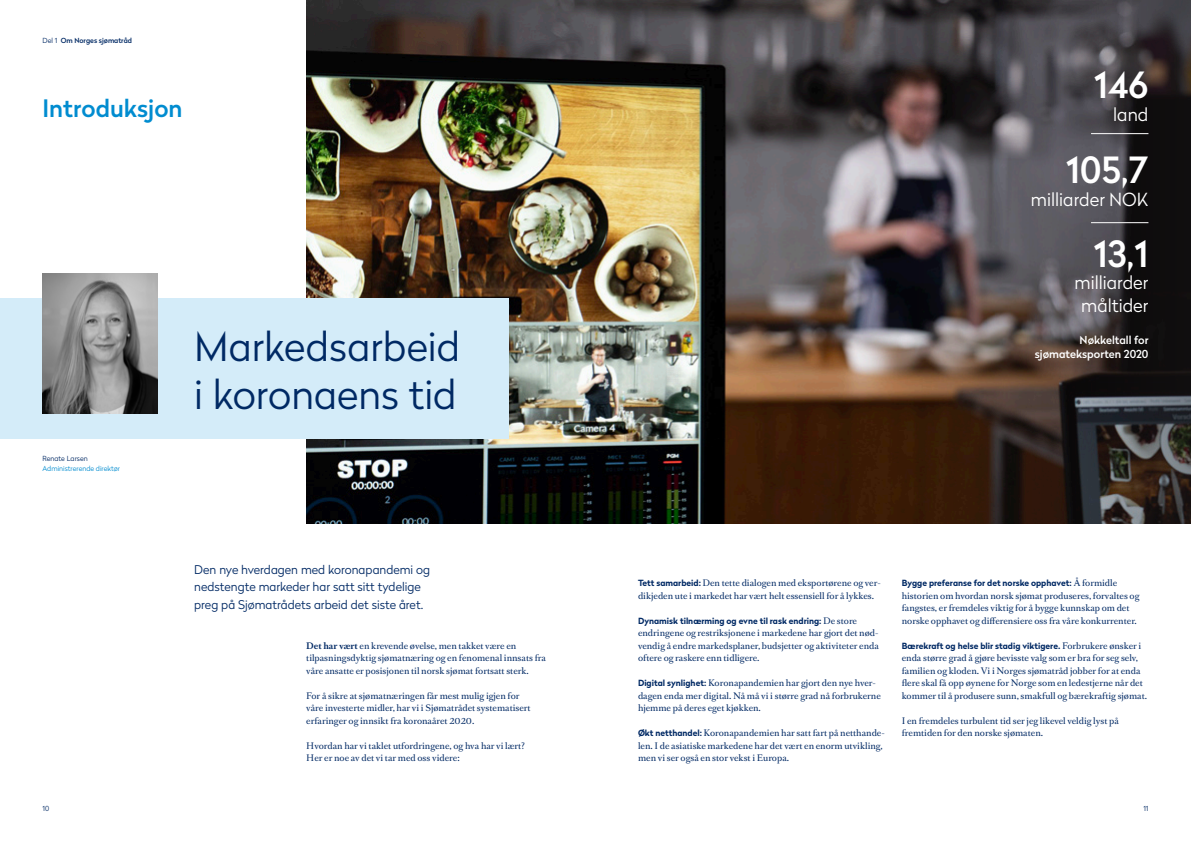
<style>
.page{position:relative;width:1191px;height:842px;background:#fff}
.page>*{position:absolute;margin:0;border:0;box-sizing:border-box;transform-origin:0 0}
.Heading_stor__light{font:300 40px/48px "Radikal";color:#002964}
.t1{font:500 36px "Radikal";color:#fff}
.Startheading{font:500 24px "Radikal";color:#008cd0}
.t2{font:300 18px "Radikal";color:#fff}
.Ingress{font:300 12px/17.5px "Radikal";color:#002964}
.t3{font:500 11px/13.2px "Radikal";color:#fff;text-align:right}
.Brøddtekst{font:8.5px/12.5px "Romain Text";color:#002964}
.Bildetekst{font:300 7px/10px "Radikal";color:#008cd0}
.t4{font:500 7px "Radikal";color:#002964}
.t5{font:300 7px "Radikal";color:#002964}
.s1{font-weight:300}
.s2{color:#002964}
.s3{font-weight:700}
.s4{font-family:"Radikal";font-weight:700}
</style>
<div class="page">
<img style="left:306px;top:0;width:587px;height:524px">
<svg style="left:893px;top:0;width:298px;height:524px;background:#423a39"></svg>
<div style="left:0;top:298px;width:508px;height:141px;background:#d4ecf9"></div>
<img style="left:43px;top:274px;width:114px;height:139px">
<hr style="left:1091px;top:222px;width:57px;height:1px;background:#fff">
<hr style="left:1091px;top:133px;width:57px;height:1px;background:#fff">
<p class="t4" style="left:43px;top:35px;width:91px"><span class="s1">Del 1</span> Om Norges sjømatråd</p>
<p class="Startheading" style="left:43px;top:92px;width:141px">Introduksjon</p>
<p class="Bildetekst" style="left:43px;top:453px;width:79px"><span class="s2">Renate Larsen<br></span>Administrerende direktør</p>
<p class="Heading_stor__light" style="left:194px;top:320px;width:267px">Markedsarbeid i koronaens tid</p>
<p class="Ingress" style="left:194px;top:560px;width:237px">Den nye hverdagen med koronapandemi og nedstengte markeder har satt sitt tydelige preg på Sjømatrådets arbeid det siste året.</p>
<p class="Brøddtekst" style="left:306px;top:639px;width:241px"><span class="s3">Det har vært</span> en krevende øvelse, men takket være en tilpasningsdyktig sjømatnæring og en fenomenal innsats fra våre ansatte er posisjonen til norsk sjømat fortsatt sterk.</p>
<p class="Brøddtekst" style="left:306px;top:689px;width:226px">For å sikre at sjømatnæringen får mest mulig igjen for våre investerte midler, har vi i Sjømatrådet systematisert erfaringer og innsikt fra koronaåret 2020.</p>
<p class="Brøddtekst" style="left:306px;top:739px;width:220px">Hvordan har vi taklet utfordringene, og hva har vi lært?<br>Her er noe av det vi tar med oss videre:</p>
<p class="t1" style="left:1094px;top:59px;width:56px">146</p>
<p class="t2" style="left:1113px;top:102px;width:37px">land</p>
<p class="t1" style="left:1066px;top:144px;width:84px">105,7</p>
<p class="t2" style="left:1031px;top:186px;width:119px">milliarder NOK</p>
<p class="t1" style="left:1093px;top:228px;width:56px">13,1</p>
<p class="t2" style="left:1074px;top:270px;width:75px">milliarder</p>
<p class="t2" style="left:1081px;top:293px;width:69px">måltider</p>
<p class="t3" style="left:1035px;top:333px;width:115px">Nøkkeltall for sjømateksporten 2020</p>
<p class="Brøddtekst" style="left:638px;top:577px;width:244px"><span class="s4">Tett samarbeid:</span> Den tette dialogen med eksportørene og ver&shy;dikjeden ute i markedet har vært helt essensiell for å lykkes.</p>
<p class="Brøddtekst" style="left:638px;top:614px;width:242px"><span class="s4">Dynamisk tilnærming og evne til rask endring:</span> De store endringene og restriksjonene i markedene har gjort det nød&shy;vendig å endre markedsplaner, budsjetter og aktiviteter enda oftere og raskere enn tidligere.</p>
<p class="Brøddtekst" style="left:638px;top:677px;width:244px"><span class="s4">Digital synlighet:</span> Koronapandemien har gjort den nye hver&shy;dagen enda mer digital. Nå må vi i større grad nå forbrukerne hjemme på deres eget kjøkken.</p>
<p class="Brøddtekst" style="left:638px;top:727px;width:248px"><span class="s4">Økt netthandel:</span> Koronapandemien har satt fart på netthande&shy;len. I de asiatiske markedene har det vært en enorm utvikling, men vi ser også en stor vekst i Europa.</p>
<p class="Brøddtekst" style="left:901px;top:577px;width:239px"><span class="s4">Bygge preferanse for det norske opphavet:</span> Å formidle historien om hvordan norsk sjømat produseres, forvaltes og fangstes, er fremdeles viktig for å bygge kunnskap om det norske opphavet og differensiere oss fra våre konkurrenter.</p>
<p class="Brøddtekst" style="left:901px;top:639px;width:247px"><span class="s4">Bærekraft og helse blir stadig viktigere.</span> Forbrukere ønsker i enda større grad å gjøre bevisste valg som er bra for seg selv, familien og kloden. Vi i Norges sjømatråd jobber for at enda flere skal få opp øynene for Norge som en ledestjerne når det kommer til å produsere sunn, smakfull og bærekraftig sjømat.</p>
<p class="Brøddtekst" style="left:901px;top:714px;width:219px">I en fremdeles turbulent tid ser jeg likevel veldig lyst på fremtiden for den norske sjømaten.</p>
<p class="t5" style="left:43px;top:804px;width:8px">10</p>
<p class="t5" style="left:1143px;top:804px;width:7px">11</p>
</div>
